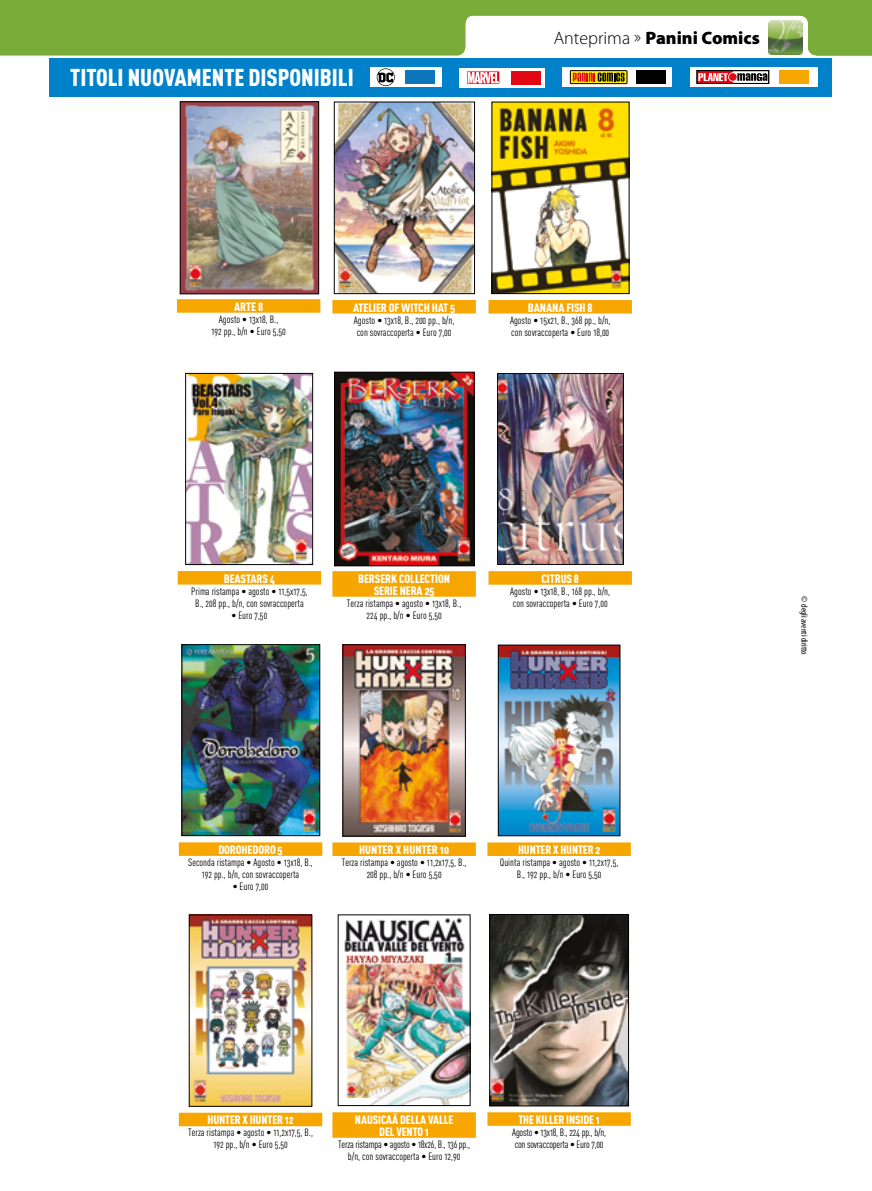
<style>
.page{position:relative;width:872px;height:1191px;background:#fff}
.page>*{position:absolute;margin:0;border:0;box-sizing:border-box;transform-origin:0 0}
.t1{font:24px "DIN Cond Black Alternate";color:#fff}
.t2{font:900 18px "Myriad Pro";color:#000}
.t3{font:12px/12px "DIN Cond Black Alternate";letter-spacing:-.01em;color:#fff;text-align:center}
.t4{font:10.5px/12px "DIN Cond Regular Alternate";color:#000;text-align:center}
.t5{font:10.5px/12px "DIN Cond Regular Alternate";letter-spacing:-.02em;color:#000;text-align:center}
.t6{font:condensed 9px "Myriad Pro";color:#000}
.s1{font-weight:300}
</style>
<div class="page">
<svg style="left:0;top:0;width:872px;height:56px;fill:#79ac38"></svg>
<div style="left:49px;top:58px;width:782px;height:39px;background:#0081c9"></div>
<div style="left:459px;top:68px;width:86px;height:19px;background:#fff"></div>
<svg style="left:467px;top:71px;width:33px;height:13px"></svg>
<svg style="left:467px;top:72px;width:32px;height:11px"></svg>
<div style="left:510px;top:71px;width:30px;height:13px;background:#e30613"></div>
<div style="left:562px;top:67px;width:110px;height:20px;background:#fff"></div>
<svg style="left:570px;top:71px;width:57px;height:13px"></svg>
<div style="left:570px;top:70px;width:57px;height:14px;border:1px solid #000"></div>
<svg style="left:573px;top:73px;width:51px;height:9px"></svg>
<div style="left:636px;top:70px;width:30px;height:14px;background:#000"></div>
<div style="left:690px;top:67px;width:127px;height:20px;background:#fff"></div>
<svg style="left:698px;top:72px;width:33px;height:10px"></svg>
<div style="left:696px;top:70px;width:73px;height:14px;border:1px solid #000"></div>
<div style="left:728px;top:72px;width:9px;height:10px;border:2px solid #fff;border-radius:50%"></div>
<div style="left:729px;top:73px;width:7px;height:8px;background:#e30613;border-radius:50%"></div>
<svg style="left:698px;top:73px;width:30px;height:8px"></svg>
<svg style="left:737px;top:73px;width:30px;height:8px"></svg>
<div style="left:779px;top:70px;width:29px;height:14px;background:#f7a600"></div>
<div style="left:370px;top:67px;width:71px;height:20px;background:#fff"></div>
<div style="left:405px;top:70px;width:30px;height:14px;background:#0c75bb"></div>
<svg style="left:377px;top:68px;width:18px;height:18px"></svg>
<img style="left:336px;top:104px;width:137px;height:188px">
<div style="left:334px;top:102px;width:141px;height:192px;border:1px solid #000"></div>
<div style="left:332px;top:300px;width:144px;height:13px;background:#f7a600"></div>
<img style="left:182px;top:103px;width:135px;height:189px">
<div style="left:180px;top:101px;width:139px;height:193px;border:1px solid #000"></div>
<div style="left:177px;top:299px;width:143px;height:14px;background:#f7a600"></div>
<img style="left:493px;top:104px;width:134px;height:188px">
<div style="left:491px;top:102px;width:138px;height:192px;border:1px solid #000"></div>
<div style="left:488px;top:300px;width:144px;height:13px;background:#f7a600"></div>
<img style="left:336px;top:374px;width:136px;height:190px">
<div style="left:334px;top:372px;width:140px;height:194px;border:1px solid #000"></div>
<div style="left:332px;top:571px;width:144px;height:14px;background:#f7a600"></div>
<div style="left:332px;top:583px;width:144px;height:14px;background:#f7a600"></div>
<img style="left:187px;top:375px;width:124px;height:188px">
<div style="left:185px;top:373px;width:128px;height:192px;border:1px solid #000"></div>
<div style="left:178px;top:571px;width:143px;height:13px;background:#f7a600"></div>
<img style="left:499px;top:375px;width:123px;height:188px">
<div style="left:497px;top:373px;width:127px;height:192px;border:1px solid #000"></div>
<div style="left:488px;top:571px;width:144px;height:14px;background:#f7a600"></div>
<img style="left:183px;top:646px;width:135px;height:188px">
<div style="left:181px;top:644px;width:139px;height:192px;border:1px solid #000"></div>
<div style="left:179px;top:842px;width:143px;height:14px;background:#f7a600"></div>
<img style="left:344px;top:646px;width:120px;height:188px">
<div style="left:342px;top:644px;width:124px;height:192px;border:1px solid #000"></div>
<div style="left:332px;top:842px;width:144px;height:14px;background:#f7a600"></div>
<img style="left:500px;top:646px;width:118px;height:188px">
<div style="left:498px;top:644px;width:122px;height:192px;border:1px solid #000"></div>
<div style="left:487px;top:842px;width:144px;height:14px;background:#f7a600"></div>
<img style="left:191px;top:916px;width:119px;height:188px">
<div style="left:179px;top:1112px;width:143px;height:14px;background:#f7a600"></div>
<img style="left:344px;top:917px;width:124px;height:187px">
<div style="left:332px;top:1112px;width:144px;height:13px;background:#f7a600"></div>
<div style="left:332px;top:1124px;width:144px;height:13px;background:#f7a600"></div>
<img style="left:491px;top:916px;width:136px;height:188px">
<div style="left:489px;top:914px;width:140px;height:192px;border:1px solid #000"></div>
<div style="left:487px;top:1112px;width:144px;height:13px;background:#f7a600"></div>
<h1 class="t1" style="left:70px;top:62px;width:285px">TITOLI NUOVAMENTE DISPONIBILI</h1>
<h2 class="t2" style="left:554px;top:28px;width:208px"><span class="s1">Anteprima »</span> Panini Comics</h2>
<p class="t3" style="left:234px;top:300px;width:31px">ARTE 8</p>
<p class="t4" style="left:211px;top:313px;width:76px">Agosto • 13x18, B.,<br>192 pp., b/n • Euro 5,50</p>
<p class="t3" style="left:353px;top:301px;width:104px">ATELIER OF WITCH HAT 5</p>
<p class="t4" style="left:354px;top:314px;width:102px;text-align:left">Agosto • 13x18, B., 200 pp., b/n, con sovraccoperta • Euro 7,00</p>
<p class="t3" style="left:528px;top:301px;width:66px">BANANA FISH 8</p>
<p class="t4" style="left:510px;top:314px;width:102px;text-align:left">Agosto • 15x21, B., 368 pp., b/n, con sovraccoperta • Euro 18,00</p>
<p class="t3" style="left:224px;top:572px;width:53px">BEASTARS 4</p>
<p class="t4" style="left:191px;top:585px;width:118px">Prima ristampa • agosto • 11,5x17,5,<br>B., 208 pp., b/n, con sovraccoperta</p>
<p class="t4" style="left:231px;top:609px;width:37px">• Euro 7,50</p>
<p class="t3" style="left:358px;top:572px;width:93px">BERSERK COLLECTION<br>SERIE NERA 25</p>
<p class="t4" style="left:347px;top:597px;width:116px">Terza ristampa • agosto • 13x18, B.,<br>224 pp., b/n • Euro 5,50</p>
<p class="t3" style="left:541px;top:572px;width:39px">CITRUS 8</p>
<p class="t4" style="left:510px;top:585px;width:101px;text-align:left">Agosto • 13x18, B., 168 pp., b/n, con sovraccoperta • Euro 7,00</p>
<p class="t3" style="left:218px;top:843px;width:66px">DOROHEDORO 5</p>
<p class="t4" style="left:188px;top:856px;width:126px">Seconda ristampa • Agosto • 13x18, B.,<br>192 pp., b/n, con sovraccoperta</p>
<p class="t4" style="left:233px;top:880px;width:37px">• Euro 7,00</p>
<p class="t3" style="left:359px;top:843px;width:92px">HUNTER X HUNTER 10</p>
<p class="t4" style="left:342px;top:856px;width:126px">Terza ristampa • agosto • 11,2x17,5, B.,<br>208 pp., b/n • Euro 5,50</p>
<p class="t3" style="left:518px;top:843px;width:84px">HUNTER X HUNTER 2</p>
<p class="t4" style="left:500px;top:856px;width:120px">Quinta ristampa • agosto • 11,2x17,5,<br>B., 192 pp., b/n • Euro 5,50</p>
<p class="t3" style="left:207px;top:1113px;width:88px">HUNTER X HUNTER 12</p>
<p class="t4" style="left:188px;top:1126px;width:126px">Terza ristampa • agosto • 11,2x17,5, B.,<br>192 pp., b/n • Euro 5,50</p>
<p class="t3" style="left:355px;top:1113px;width:100px">NAUSICAÄ DELLA VALLE<br>DEL VENTO 1</p>
<p class="t5" style="left:338px;top:1138px;width:133px">Terza ristampa • agosto • 18x26, B., 136 pp., b/n, con sovraccoperta • Euro 12,90</p>
<p class="t3" style="left:518px;top:1113px;width:83px">THE KILLER INSIDE 1</p>
<p class="t5" style="left:512px;top:1126px;width:95px;text-align:left">Agosto • 13x18, B., 224 pp., b/n, con sovraccoperta • Euro 7,00</p>
<p class="t6" style="left:810px;top:596px;width:60px;rotate:90deg">© degli aventi diritto</p>
</div>
